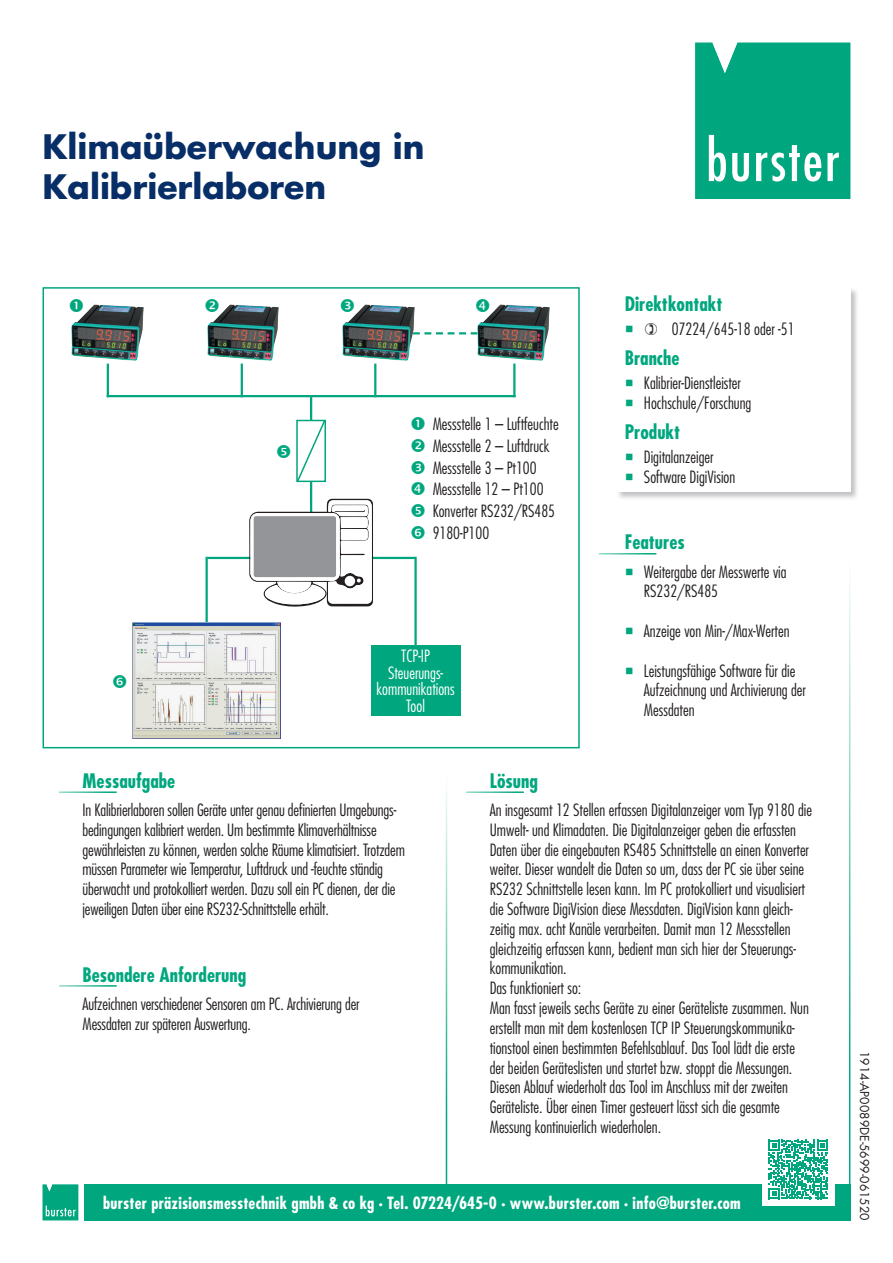
<style>
.page{position:relative;width:893px;height:1263px;background:#fff}
.page>*{position:absolute;margin:0;border:0;box-sizing:border-box;transform-origin:0 0}
._02_Headline{font:700 33px/39.6px "Futura LT";color:#072e66}
._06_Features_Beschre{font:700 condensed 19.5px "Futura LT";color:#00a77e}
._04_Kontakt_Titel_Br{font:700 condensed 19.5px "Futura LT";color:#00a77e}
._05_Fließtext{font:300 condensed 16.5px/19.8px "Futura LT";color:#231f20}
.t1{font:700 condensed 16.5px "Futura LT";letter-spacing:.01em;color:#fff}
.t2{font:300 condensed 16.5px/16.5px "Futura LT";color:#fff;text-align:center}
.t3{font:12px "Futura LT";color:#231f20}
</style>
<div class="page">
<hr style="left:446px;top:721px;width:1px;height:471px;background:#00a77e">
<hr style="left:849px;top:481px;width:1px;height:715px;background:#00a77e">
<svg style="left:695px;top:43px;width:155px;height:156px;background:#17af89"></svg>
<div style="left:84px;top:1184px;width:766px;height:36px;background:#00a77e"></div>
<svg style="left:43px;top:1184px;width:35px;height:36px"></svg>
<div style="left:762px;top:1133px;width:72px;height:72px;background:#fff"></div>
<svg style="left:769px;top:1140px;width:59px;height:59px"></svg>
<svg style="left:414px;top:332px;width:64px;height:2px"></svg>
<hr style="left:310px;top:396px;width:2px;height:116px;background:#00a77e">
<hr style="left:207px;top:557px;width:208px;height:2px;background:#00a77e">
<div style="left:43px;top:287px;width:537px;height:461px;border:2px solid #00a77e"></div>
<img style="left:72px;top:304px;width:71px;height:56px">
<img style="left:207px;top:304px;width:72px;height:56px">
<img style="left:342px;top:304px;width:72px;height:56px">
<img style="left:478px;top:304px;width:71px;height:56px">
<svg style="left:249px;top:499px;width:124px;height:108px"></svg>
<hr style="left:107px;top:395px;width:408px;height:2px;background:#00a77e">
<hr style="left:107px;top:364px;width:2px;height:33px;background:#00a77e">
<hr style="left:206px;top:557px;width:2px;height:78px;background:#00a77e">
<hr style="left:414px;top:557px;width:3px;height:92px;background:#00a77e">
<hr style="left:241px;top:364px;width:2px;height:33px;background:#00a77e">
<hr style="left:374px;top:364px;width:2px;height:33px;background:#00a77e">
<hr style="left:513px;top:364px;width:2px;height:33px;background:#00a77e">
<img style="left:132px;top:623px;width:149px;height:116px">
<svg style="left:296px;top:419px;width:30px;height:64px"></svg>
<hr style="left:60px;top:791px;width:56px;height:2px;background:#00a77e">
<hr style="left:467px;top:791px;width:56px;height:2px;background:#00a77e">
<hr style="left:60px;top:985px;width:56px;height:2px;background:#00a77e">
<div style="left:616px;top:287px;width:243px;height:213px;background:#a8a9ad;opacity:.7"></div>
<div style="left:616px;top:287px;width:234px;height:204px;background:#fff"></div>
<hr style="left:599px;top:553px;width:57px;height:1px;background:#00a77e">
<div style="left:371px;top:645px;width:89px;height:71px;background:#00a77e"></div>
<svg style="left:342px;top:304px;width:12px;height:8px"></svg>
<svg style="left:207px;top:304px;width:12px;height:8px"></svg>
<svg style="left:478px;top:304px;width:11px;height:8px"></svg>
<svg style="left:72px;top:304px;width:11px;height:8px"></svg>
<p class="_02_Headline" style="left:43px;top:127px;width:384px">Klimaüberwachung in<br>Kalibrierlaboren</p>
<p class="_05_Fließtext" style="left:433px;top:414px;width:127px">Messstelle 1 – Luftfeuchte</p>
<p class="_05_Fließtext" style="left:433px;top:436px;width:118px">Messstelle 2 – Luftdruck</p>
<p class="_05_Fließtext" style="left:433px;top:458px;width:105px">Messstelle 3 – Pt100</p>
<p class="_05_Fließtext" style="left:433px;top:479px;width:112px">Messstelle 12 – Pt100</p>
<p class="_05_Fließtext" style="left:433px;top:501px;width:124px">Konverter RS232/RS485</p>
<p class="_05_Fließtext" style="left:433px;top:522px;width:58px">9180-P100</p>
<p class="t2" style="left:401px;top:648px;width:30px">TCP-IP</p>
<p class="t2" style="left:376px;top:664px;width:80px">Steuerungs&shy;kommunikations<br>Tool</p>
<p class="_04_Kontakt_Titel_Br" style="left:625px;top:292px;width:99px">Direktkontakt</p>
<p class="_05_Fließtext" style="left:672px;top:319px;width:124px">07224/645-18 oder -51</p>
<p class="_04_Kontakt_Titel_Br" style="left:625px;top:346px;width:56px">Branche</p>
<p class="_05_Fließtext" style="left:644px;top:373px;width:99px">Kalibrier-Dienstleister</p>
<p class="_05_Fließtext" style="left:644px;top:393px;width:109px">Hochschule/Forschung</p>
<p class="_04_Kontakt_Titel_Br" style="left:625px;top:420px;width:57px">Produkt</p>
<p class="_05_Fließtext" style="left:644px;top:447px;width:71px">Digitalanzeiger</p>
<p class="_05_Fließtext" style="left:644px;top:467px;width:93px">Software DigiVision</p>
<p class="_06_Features_Beschre" style="left:625px;top:530px;width:62px">Features</p>
<p class="_05_Fließtext" style="left:644px;top:562px;width:144px">Weitergabe der Messwerte via<br>RS232/RS485</p>
<p class="_05_Fließtext" style="left:644px;top:621px;width:147px">Anzeige von Min-/Max-Werten</p>
<p class="_05_Fließtext" style="left:644px;top:661px;width:163px">Leistungsfähige Software für die<br>Aufzeichnung und Archivierung der<br>Messdaten</p>
<p class="_06_Features_Beschre" style="left:83px;top:768px;width:94px">Messaufgabe</p>
<p class="_05_Fließtext" style="left:83px;top:800px;width:324px">In Kalibrierlaboren sollen Geräte unter genau definierten Umgebungs&shy;bedingungen kalibriert werden. Um bestimmte Klimaverhältnisse gewährleisten zu können, werden solche Räume klimatisiert. Trotzdem müssen Parameter wie Temperatur, Luftdruck und -feuchte ständig überwacht und protokolliert werden. Dazu soll ein PC dienen, der die jeweiligen Daten über eine RS232-Schnittstelle erhält.</p>
<p class="_06_Features_Beschre" style="left:83px;top:962px;width:165px">Besondere Anforderung</p>
<p class="_05_Fließtext" style="left:83px;top:994px;width:279px">Aufzeichnen verschiedener Sensoren am PC. Archivierung der<br>Messdaten zur späteren Auswertung.</p>
<p class="_06_Features_Beschre" style="left:490px;top:768px;width:50px">Lösung</p>
<p class="_05_Fließtext" style="left:490px;top:800px;width:324px">An insgesamt 12 Stellen erfassen Digitalanzeiger vom Typ 9180 die Umwelt- und Klimadaten. Die Digitalanzeiger geben die erfassten Daten über die eingebauten RS485 Schnittstelle an einen Konverter weiter. Dieser wandelt die Daten so um, dass der PC sie über seine RS232 Schnittstelle lesen kann. Im PC protokolliert und visualisiert die Software DigiVision diese Messdaten. DigiVision kann gleich&shy;zeitig max. acht Kanäle verarbeiten. Damit man 12 Messstellen gleichzeitig erfassen kann, bedient man sich hier der Steuerungs&shy;kommunikation.</p>
<p class="_05_Fließtext" style="left:490px;top:978px;width:93px">Das funktioniert so:</p>
<p class="_05_Fließtext" style="left:490px;top:998px;width:321px">Man fasst jeweils sechs Geräte zu einer Geräteliste zusammen. Nun erstellt man mit dem kostenlosen TCP IP Steuerungskommunika&shy;tionstool einen bestimmten Befehlsablauf. Das Tool lädt die erste der beiden Geräteslisten und startet bzw. stoppt die Messungen.<br>Diesen Ablauf wiederholt das Tool im Anschluss mit der zweiten Geräteliste. Über einen Timer gesteuert lässt sich die gesamte Messung kontinuierlich wiederholen.</p>
<p class="t1" style="left:103px;top:1193px;width:639px">burster präzisionsmesstechnik gmbh &amp; co kg · Tel. 07224/645-0 · www.burster.com · info@burster.com</p>
<p class="t3" style="left:872px;top:1051px;width:171px;rotate:90deg">1914-AP0089DE-5699-061520</p>
</div>
